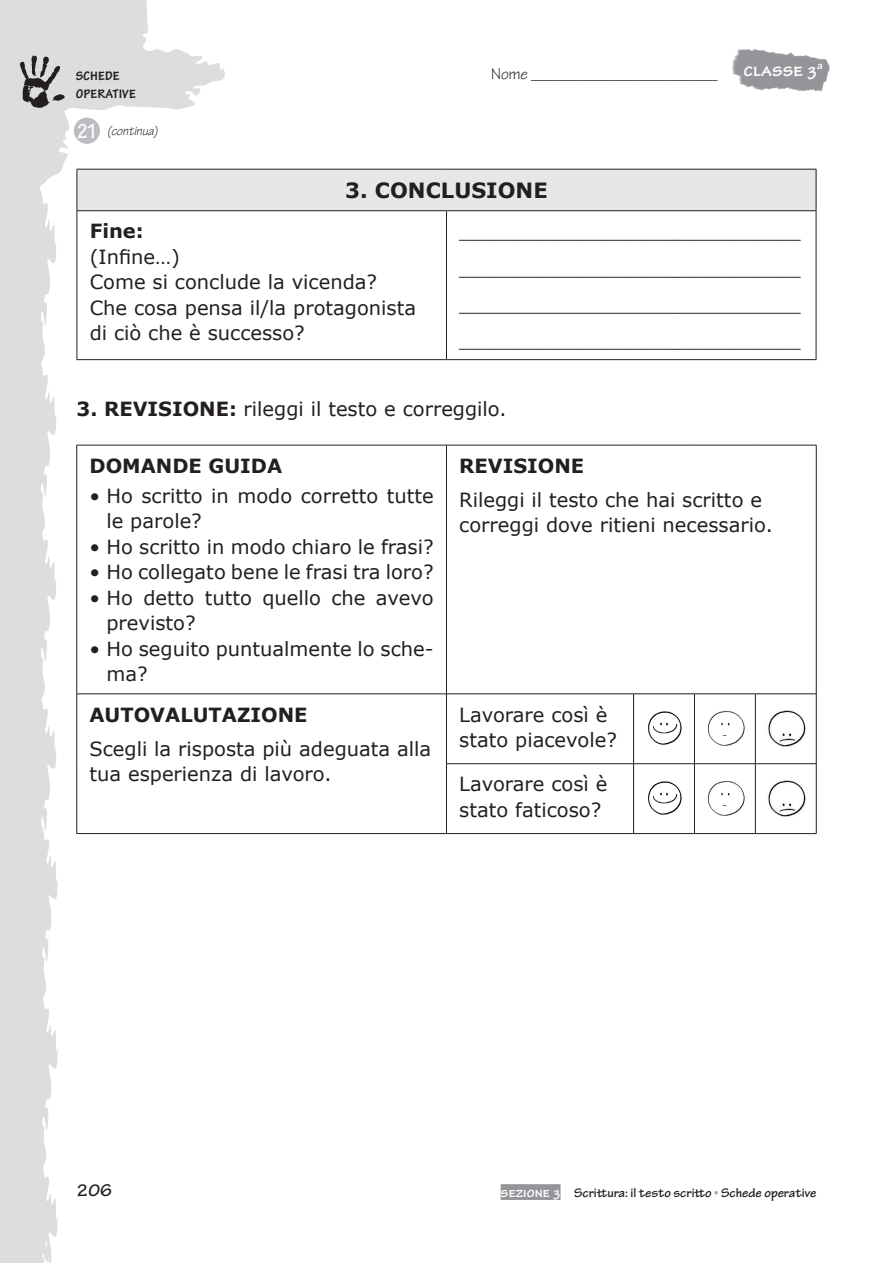
<style>
.page{position:relative;width:893px;height:1263px;background:#fff}
.page>*{position:absolute;margin:0;border:0;box-sizing:border-box;transform-origin:0 0}
.t1{font:700 21px "Verdana";color:#231f20}
.t2{font:700 20.1px "Tekton Pro";color:#fff}
.t3{font:19.5px/25.5px "Verdana";color:#231f20}
.t4{font:700 19.5px "Verdana";color:#231f20}
.t5{font:700 condensed 18px/18px "Tekton Pro";color:#231f20}
.t6{font:700 18px "Tekton Pro";color:#231f20}
.t7{font:16.5px "Tekton Pro";color:#231f20}
.t8{font:700 13.5px "Tekton Pro";color:#231f20}
.t9{font:italic 13.5px "Tekton Pro";color:#231f20}
.s1{font-weight:700;font-style:normal;font-stretch:condensed;font-size:21.9px;color:#fff}
.s2{font-weight:700}
.s3{font-size:15px;color:#fff}
.s4{color:#a8a9ad}
</style>
<div class="page">
<svg style="left:0;top:0;width:228px;height:207px;fill:#dcdddf"></svg>
<svg style="left:20px;top:56px;width:45px;height:52px"></svg>
<div style="left:501px;top:1184px;width:59px;height:16px;background:#939598"></div>
<svg style="left:732px;top:48px;width:98px;height:44px"></svg>
<div style="left:77px;top:169px;width:739px;height:42px;background:#e6e7e9"></div>
<hr style="left:816px;top:170px;width:1px;height:40px;background:#231f20">
<hr style="left:77px;top:169px;width:369px;height:1px;background:#231f20">
<hr style="left:77px;top:170px;width:1px;height:40px;background:#231f20">
<hr style="left:446px;top:169px;width:370px;height:1px;background:#231f20">
<hr style="left:77px;top:210px;width:369px;height:1px;background:#231f20">
<hr style="left:77px;top:211px;width:1px;height:148px;background:#231f20">
<hr style="left:446px;top:210px;width:370px;height:1px;background:#231f20">
<hr style="left:446px;top:211px;width:1px;height:148px;background:#231f20">
<hr style="left:816px;top:211px;width:1px;height:148px;background:#231f20">
<hr style="left:77px;top:359px;width:369px;height:1px;background:#231f20">
<hr style="left:446px;top:359px;width:370px;height:1px;background:#231f20">
<div style="left:74px;top:118px;width:26px;height:26px;background:#bcbdc0;border-radius:50%"></div>
<hr style="left:816px;top:445px;width:1px;height:249px;background:#231f20">
<hr style="left:77px;top:833px;width:369px;height:1px;background:#231f20">
<hr style="left:77px;top:445px;width:369px;height:1px;background:#231f20">
<hr style="left:76px;top:445px;width:1px;height:249px;background:#231f20">
<hr style="left:446px;top:445px;width:188px;height:1px;background:#231f20">
<hr style="left:446px;top:445px;width:1px;height:249px;background:#231f20">
<hr style="left:634px;top:445px;width:60px;height:1px;background:#231f20">
<hr style="left:694px;top:445px;width:61px;height:1px;background:#231f20">
<hr style="left:755px;top:445px;width:61px;height:1px;background:#231f20">
<hr style="left:77px;top:693px;width:369px;height:1px;background:#231f20">
<hr style="left:76px;top:694px;width:1px;height:70px;background:#231f20">
<hr style="left:446px;top:693px;width:188px;height:1px;background:#231f20">
<hr style="left:446px;top:694px;width:1px;height:69px;background:#231f20">
<hr style="left:634px;top:693px;width:60px;height:1px;background:#231f20">
<hr style="left:633px;top:694px;width:1px;height:69px;background:#231f20">
<hr style="left:694px;top:693px;width:61px;height:1px;background:#231f20">
<hr style="left:694px;top:694px;width:1px;height:69px;background:#231f20">
<hr style="left:755px;top:693px;width:61px;height:1px;background:#231f20">
<hr style="left:755px;top:694px;width:1px;height:69px;background:#231f20">
<hr style="left:816px;top:694px;width:1px;height:69px;background:#231f20">
<hr style="left:76px;top:764px;width:1px;height:69px;background:#231f20">
<hr style="left:446px;top:763px;width:188px;height:1px;background:#231f20">
<hr style="left:446px;top:764px;width:1px;height:69px;background:#231f20">
<hr style="left:634px;top:763px;width:60px;height:1px;background:#231f20">
<hr style="left:633px;top:764px;width:1px;height:69px;background:#231f20">
<hr style="left:694px;top:763px;width:61px;height:1px;background:#231f20">
<hr style="left:694px;top:764px;width:1px;height:69px;background:#231f20">
<hr style="left:755px;top:763px;width:61px;height:1px;background:#231f20">
<hr style="left:755px;top:764px;width:1px;height:69px;background:#231f20">
<hr style="left:816px;top:764px;width:1px;height:69px;background:#231f20">
<hr style="left:446px;top:833px;width:188px;height:1px;background:#231f20">
<hr style="left:634px;top:833px;width:60px;height:1px;background:#231f20">
<hr style="left:694px;top:833px;width:61px;height:1px;background:#231f20">
<hr style="left:755px;top:833px;width:61px;height:1px;background:#231f20">
<img style="left:648px;top:711px;width:34px;height:34px">
<img style="left:707px;top:711px;width:38px;height:35px">
<img style="left:768px;top:710px;width:38px;height:37px">
<img style="left:648px;top:781px;width:34px;height:34px">
<img style="left:707px;top:781px;width:38px;height:35px">
<img style="left:768px;top:780px;width:38px;height:37px">
<svg style="left:0;top:121px;width:59px;height:1142px"></svg>
<p class="t5" style="left:76px;top:66px;width:62px">schede operative</p>
<p class="t9" style="left:77px;top:123px;width:83px"><span class="s1">21</span> (continua)</p>
<p class="t7" style="left:491px;top:64px;width:228px">Nome ________________________</p>
<p class="t2" style="left:743px;top:57px;width:81px">classe 3<sup>a</sup></p>
<p class="t1" style="left:345px;top:177px;width:204px">3. CONCLUSIONE</p>
<p class="t4" style="left:90px;top:219px;width:56px">Fine:</p>
<p class="t3" style="left:90px;top:243px;width:328px">(Infine…)<br>Come si conclude la vicenda?<br>Che cosa pensa il/la protagonista di ciò che è successo?</p>
<p class="t3" style="left:459px;top:213px;width:343px;line-height:36.2px;text-align:justify">___________________________ ___________________________ ___________________________ ___________________________</p>
<p class="t3" style="left:77px;top:395px;width:432px"><span class="s2">3. REVISIONE:</span> rileggi il testo e correggilo.</p>
<p class="t4" style="left:89px;top:453px;width:194px">DOMANDE GUIDA</p>
<p class="t3" style="left:106px;top:482px;width:329px;text-indent:-17px">• Ho scritto in modo corretto tutte le parole?</p>
<p class="t3" style="left:89px;top:533px;width:346px">• Ho scritto in modo chiaro le frasi?</p>
<p class="t3" style="left:89px;top:559px;width:346px">• Ho collegato bene le frasi tra loro?</p>
<p class="t3" style="left:106px;top:584px;width:329px;text-indent:-17px">• Ho detto tutto quello che avevo previsto?</p>
<p class="t3" style="left:106px;top:635px;width:329px;text-indent:-17px">• Ho seguito puntualmente lo sche&shy;ma?</p>
<p class="t4" style="left:459px;top:453px;width:127px">REVISIONE</p>
<p class="t3" style="left:459px;top:486px;width:315px">Rileggi il testo che hai scritto e correggi dove ritieni necessario.</p>
<p class="t4" style="left:89px;top:702px;width:220px">AUTOVALUTAZIONE</p>
<p class="t3" style="left:89px;top:735px;width:343px">Scegli la risposta più adeguata alla tua esperienza di lavoro.</p>
<p class="t3" style="left:459px;top:701px;width:159px">Lavorare così è stato piacevole?</p>
<p class="t3" style="left:459px;top:771px;width:150px">Lavorare così è stato faticoso?</p>
<p class="t6" style="left:77px;top:1180px;width:37px">206</p>
<p class="t8" style="left:501px;top:1184px;width:317px"><span class="s3">sezione 3</span> Scrittura: il testo scritto <span class="s4">•</span> Schede operative</p>
</div>
